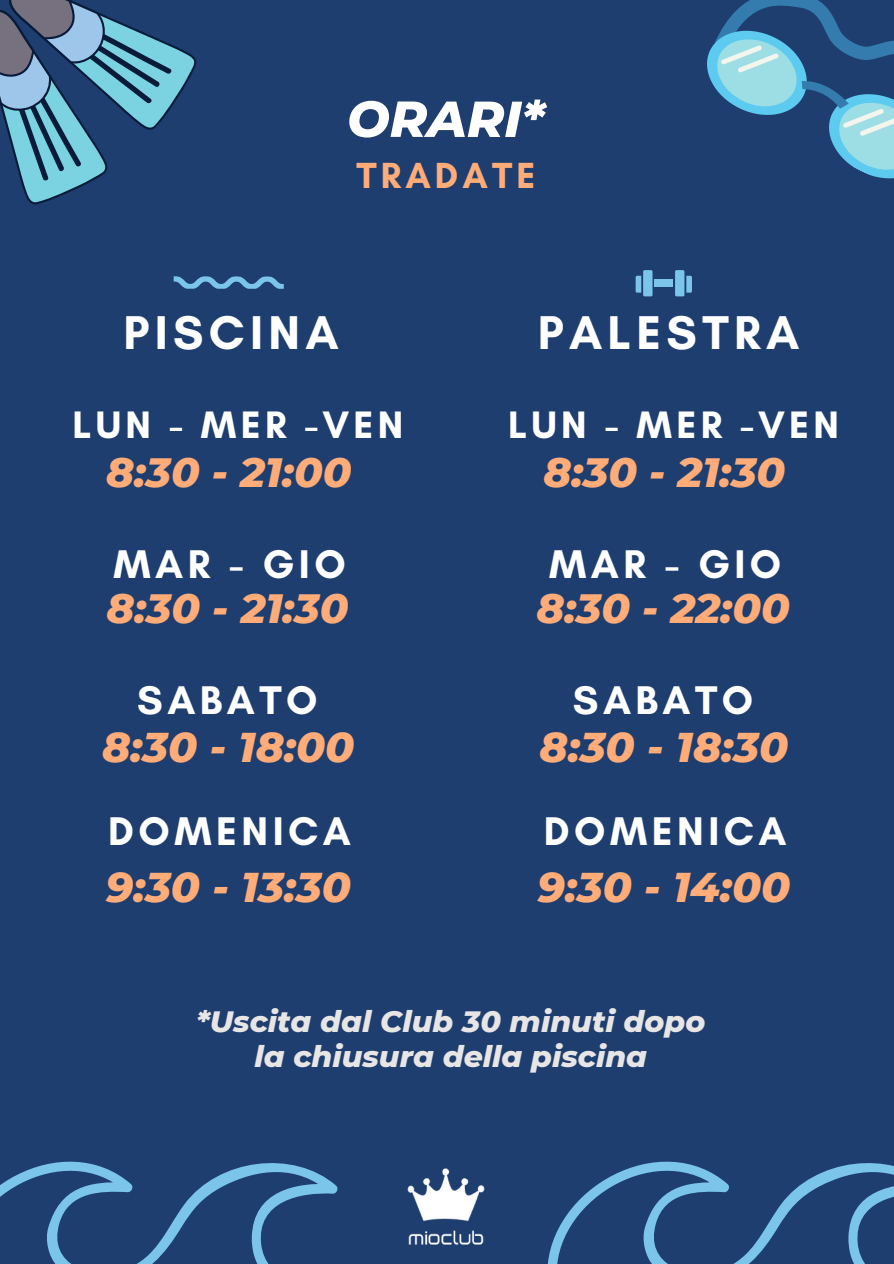
<style>
.page{position:relative;width:894px;height:1264px;background:#fff}
.page>*{position:absolute;margin:0;border:0;box-sizing:border-box;transform-origin:0 0}
.t1{font:italic 800 50.55px "Montserrat";color:#fff}
.t2{font:700 48.3px "Glacial Indifference";letter-spacing:.11em;color:#fff}
.t3{font:italic 800 42.45px "Montserrat";color:#ffac79}
.t4{font:italic 800 41.7px "Montserrat";color:#ffac79}
.t5{font:700 40.8px "Glacial Indifference";letter-spacing:.11em;color:#fff}
.t6{font:700 39px "Glacial Indifference";letter-spacing:.11em;color:#fff}
.t7{font:700 36.9px "Glacial Indifference";letter-spacing:.11em;color:#ffac79}
.t8{font:italic 800 30px/35px "Montserrat";color:#e8e5e5;text-align:center}
</style>
<div class="page">
<div style="left:0;top:0;width:893px;height:1263px;background:#1e3e70"></div>
<svg style="left:0;top:1161px;width:338px;height:102px"></svg>
<svg style="left:548px;top:1161px;width:345px;height:102px"></svg>
<img style="left:407px;top:1168px;width:78px;height:77px">
<svg style="left:707px;top:0;width:186px;height:179px"></svg>
<svg style="left:0;top:0;width:197px;height:205px"></svg>
<svg style="left:174px;top:276px;width:110px;height:13px"></svg>
<svg style="left:635px;top:276px;width:6px;height:17px"></svg>
<div style="left:654px;top:279px;width:19px;height:8px;background:#7bc5ea"></div>
<svg style="left:686px;top:276px;width:5px;height:17px"></svg>
<div style="left:643px;top:270px;width:9px;height:26px;background:#7bc5ea;border-radius:2px"></div>
<div style="left:675px;top:270px;width:9px;height:26px;background:#7bc5ea;border-radius:2px"></div>
<p class="t1" style="left:347px;top:88px;width:199px">ORARI*</p>
<p class="t7" style="left:356px;top:153px;width:180px">TRADATE</p>
<p class="t2" style="left:124px;top:303px;width:216px">PISCINA</p>
<p class="t2" style="left:537px;top:303px;width:263px">PALESTRA</p>
<p class="t6" style="left:72px;top:401px;width:332px">LUN - MER -VEN</p>
<p class="t4" style="left:106px;top:447px;width:247px">8:30 - 21:00</p>
<p class="t5" style="left:113px;top:539px;width:234px">MAR - GIO</p>
<p class="t4" style="left:106px;top:582px;width:243px">8:30 - 21:30</p>
<p class="t5" style="left:137px;top:675px;width:182px">SABATO</p>
<p class="t3" style="left:102px;top:720px;width:253px">8:30 - 18:00</p>
<p class="t5" style="left:108px;top:806px;width:244px">DOMENICA</p>
<p class="t3" style="left:106px;top:861px;width:246px">9:30 - 13:30</p>
<p class="t6" style="left:508px;top:401px;width:332px">LUN - MER -VEN</p>
<p class="t4" style="left:543px;top:447px;width:243px">8:30 - 21:30</p>
<p class="t5" style="left:549px;top:539px;width:234px">MAR - GIO</p>
<p class="t4" style="left:536px;top:582px;width:255px">8:30 - 22:00</p>
<p class="t5" style="left:572px;top:675px;width:182px">SABATO</p>
<p class="t3" style="left:539px;top:720px;width:250px">8:30 - 18:30</p>
<p class="t5" style="left:543px;top:806px;width:244px">DOMENICA</p>
<p class="t3" style="left:537px;top:861px;width:254px">9:30 - 14:00</p>
<p class="t8" style="left:196px;top:1003px;width:510px">*Uscita dal Club 30 minuti dopo la chiusura della piscina</p>
</div>
